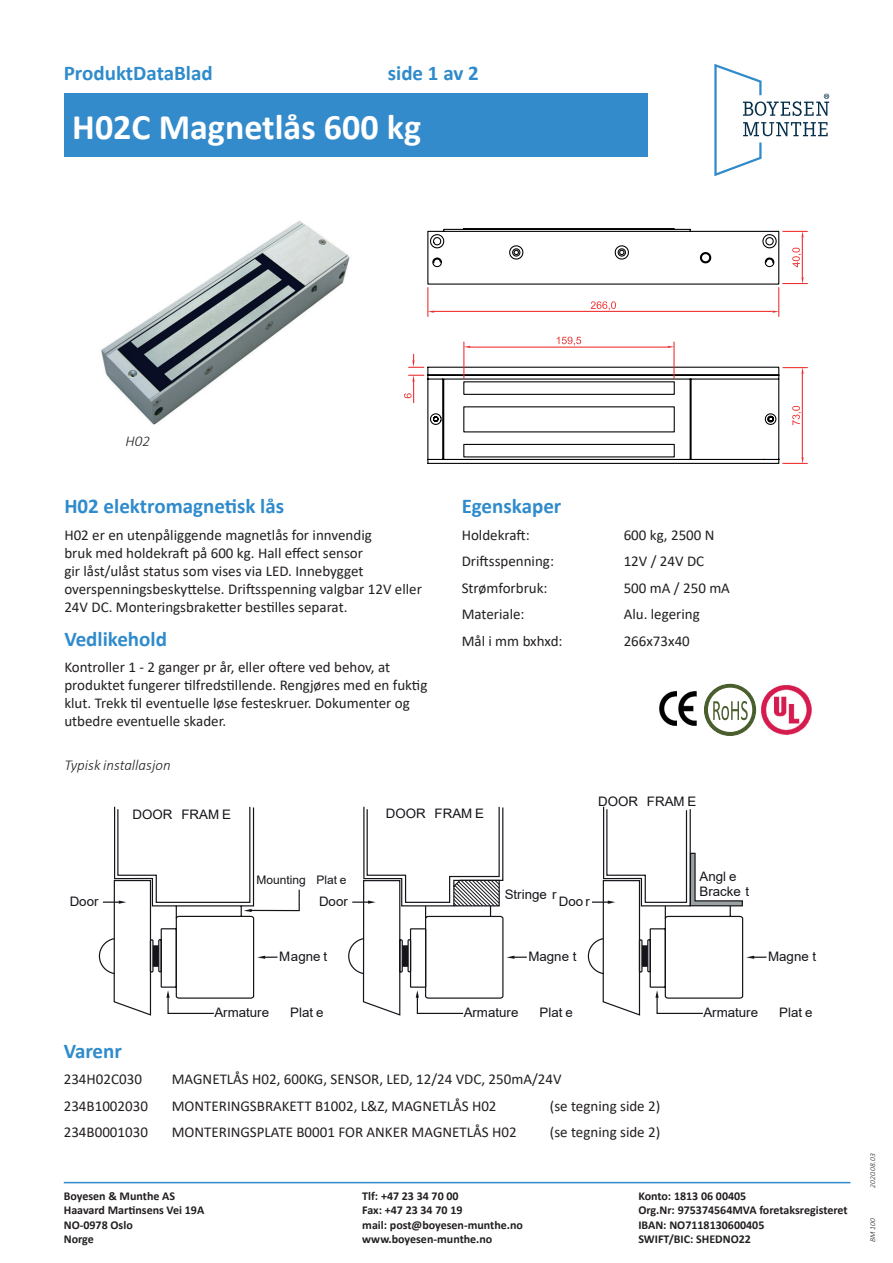
<style>
.page{position:relative;width:893px;height:1263px;background:#fff}
.page>*{position:absolute;margin:0;border:0;box-sizing:border-box;transform-origin:0 0}
.t1{font:700 36px "Calibri";color:#fff}
.t2{font:700 21px "Calibri";color:#2f8bcb}
.t3{font:15px/18px "Calibri";color:#231f20}
.t4{font:italic 300 15px "Calibri";color:#231f20}
.t5{font:13.05px/14.5px "Arial";color:#15141a}
.t6{font:700 12px "Calibri";color:#231f20}
.t7{font:11.7px "Arial";color:#15141a}
.t8{font:italic 300 7.5px "Calibri";color:#231f20}
</style>
<div class="page">
<hr style="left:64px;top:1182px;width:786px;height:1px;background:#2f8bcb">
<svg style="left:714px;top:64px;width:115px;height:112px"></svg>
<div style="left:64px;top:94px;width:583px;height:63px;background:#348bcb"></div>
<svg style="left:98px;top:806px;width:668px;height:210px"></svg>
<img style="left:101px;top:221px;width:249px;height:204px">
<svg style="left:427px;top:228px;width:353px;height:236px"></svg>
<hr style="left:802px;top:238px;width:1px;height:39px;background:#ee2d2d">
<svg style="left:783px;top:231px;width:24px;height:7px"></svg>
<svg style="left:792px;top:248px;width:9px;height:19px"></svg>
<hr style="left:434px;top:311px;width:338px;height:1px;background:#ee2d2d">
<svg style="left:427px;top:288px;width:7px;height:28px"></svg>
<svg style="left:772px;top:277px;width:35px;height:39px"></svg>
<svg style="left:591px;top:301px;width:25px;height:9px"></svg>
<hr style="left:802px;top:374px;width:1px;height:83px;background:#ee2d2d">
<svg style="left:783px;top:367px;width:24px;height:7px"></svg>
<svg style="left:783px;top:457px;width:24px;height:7px"></svg>
<svg style="left:792px;top:406px;width:9px;height:19px"></svg>
<svg style="left:409px;top:354px;width:15px;height:14px"></svg>
<svg style="left:404px;top:375px;width:20px;height:28px"></svg>
<hr style="left:470px;top:347px;width:197px;height:1px;background:#ee2d2d">
<hr style="left:673px;top:342px;width:2px;height:36px;background:#ee2d2d">
<hr style="left:463px;top:342px;width:1px;height:36px;background:#ee2d2d">
<svg style="left:464px;top:346px;width:6px;height:2px"></svg>
<svg style="left:668px;top:346px;width:6px;height:2px"></svg>
<svg style="left:557px;top:337px;width:24px;height:9px"></svg>
<div style="left:704px;top:684px;width:51px;height:51px;background:#495e2d;border-radius:50%"></div>
<div style="left:704px;top:684px;width:52px;height:52px;border:1px solid #495e2d;border-radius:50%"></div>
<div style="left:707px;top:687px;width:46px;height:45px;background:#fff;border-radius:50%"></div>
<div style="left:707px;top:686px;width:46px;height:47px;border:1px solid #495e2d;border-radius:50%"></div>
<svg style="left:713px;top:701px;width:35px;height:19px"></svg>
<img style="left:659px;top:691px;width:38px;height:35px">
<img style="left:761px;top:685px;width:51px;height:50px">
<h2 class="t2" style="left:64px;top:58px;width:150px">ProduktDataBlad</h2>
<h2 class="t2" style="left:388px;top:58px;width:92px">side 1 av 2</h2>
<h1 class="t1" style="left:72px;top:102px;width:350px">H02C Magnetlås 600 kg</h1>
<p class="t4" style="left:126px;top:432px;width:26px">H02</p>
<h2 class="t2" style="left:64px;top:491px;width:221px">H02 elektromagnetisk lås</h2>
<p class="t3" style="left:64px;top:525px;width:359px">H02 er en utenpåliggende magnetlås for innvendig<br>bruk med holdekraft på 600 kg. Hall effect sensor<br>gir låst/ulåst status som vises via LED. Innebygget overspenningsbeskyttelse. Driftsspenning valgbar 12V eller 24V DC. Monteringsbraketter bestilles separat.</p>
<h2 class="t2" style="left:64px;top:624px;width:104px">Vedlikehold</h2>
<p class="t3" style="left:64px;top:658px;width:365px">Kontroller 1 - 2 ganger pr år, eller oftere ved behov, at produktet fungerer tilfredstillende. Rengjøres med en fuktig klut. Trekk til eventuelle løse festeskruer. Dokumenter og utbedre eventuelle skader.</p>
<p class="t4" style="left:64px;top:756px;width:108px">Typisk installasjon</p>
<h2 class="t2" style="left:462px;top:491px;width:101px">Egenskaper</h2>
<p class="t3" style="left:462px;top:525px;width:70px">Holdekraft:</p>
<p class="t3" style="left:624px;top:525px;width:92px">600 kg, 2500 N</p>
<p class="t3" style="left:462px;top:552px;width:94px">Driftsspenning:</p>
<p class="t3" style="left:624px;top:552px;width:82px">12V / 24V DC</p>
<p class="t3" style="left:462px;top:578px;width:87px">Strømforbruk:</p>
<p class="t3" style="left:624px;top:578px;width:108px">500 mA / 250 mA</p>
<p class="t3" style="left:462px;top:605px;width:64px">Materiale:</p>
<p class="t3" style="left:624px;top:605px;width:78px">Alu. legering</p>
<p class="t3" style="left:462px;top:631px;width:102px">Mål i mm bxhxd:</p>
<p class="t3" style="left:624px;top:631px;width:68px">266x73x40</p>
<p class="t5" style="left:598px;top:794px;width:100px">DOOR FRAM E</p>
<p class="t5" style="left:70px;top:894px;width:30px">Door</p>
<p class="t5" style="left:133px;top:807px;width:100px">DOOR FRAM E</p>
<p class="t7" style="left:257px;top:871px;width:91px">Mounting Plat e</p>
<p class="t5" style="left:319px;top:894px;width:30px">Door</p>
<p class="t5" style="left:279px;top:949px;width:50px">Magne t</p>
<p class="t5" style="left:214px;top:1005px;width:56px">Armature</p>
<p class="t5" style="left:290px;top:1005px;width:35px">Plat e</p>
<p class="t5" style="left:386px;top:806px;width:100px">DOOR FRAM E</p>
<p class="t5" style="left:505px;top:887px;width:53px">Stringe r</p>
<p class="t5" style="left:559px;top:894px;width:33px">Doo r</p>
<p class="t5" style="left:528px;top:949px;width:50px">Magne t</p>
<p class="t5" style="left:464px;top:1005px;width:56px">Armature</p>
<p class="t5" style="left:539px;top:1005px;width:35px">Plat e</p>
<h2 class="t2" style="left:64px;top:1036px;width:60px">Varenr</h2>
<p class="t3" style="left:64px;top:1070px;width:80px">234H02C030</p>
<p class="t3" style="left:172px;top:1070px;width:391px">MAGNETLÅS H02, 600KG, SENSOR, LED, 12/24 VDC, 250mA/24V</p>
<p class="t3" style="left:64px;top:1096px;width:86px">234B1002030</p>
<p class="t3" style="left:172px;top:1096px;width:326px">MONTERINGSBRAKETT B1002, L&amp;Z, MAGNETLÅS H02</p>
<p class="t3" style="left:550px;top:1096px;width:112px">(se tegning side 2)</p>
<p class="t3" style="left:64px;top:1123px;width:86px">234B0001030</p>
<p class="t3" style="left:172px;top:1123px;width:346px">MONTERINGSPLATE B0001 FOR ANKER MAGNETLÅS H02</p>
<p class="t3" style="left:550px;top:1123px;width:112px">(se tegning side 2)</p>
<p class="t5" style="left:700px;top:869px;width:51px">Angl e<br>Bracke t</p>
<p class="t5" style="left:768px;top:949px;width:50px">Magne t</p>
<p class="t5" style="left:703px;top:1005px;width:56px">Armature</p>
<p class="t5" style="left:779px;top:1005px;width:35px">Plat e</p>
<p class="t6" style="left:64px;top:1187px;width:113px">Boyesen &amp; Munthe AS</p>
<p class="t6" style="left:362px;top:1187px;width:98px">Tlf: +47 23 34 70 00</p>
<p class="t6" style="left:638px;top:1187px;width:110px">Konto: 1813 06 00405</p>
<p class="t6" style="left:64px;top:1201px;width:142px">Haavard Martinsens Vei 19A</p>
<p class="t6" style="left:362px;top:1201px;width:102px">Fax: +47 23 34 70 19</p>
<p class="t6" style="left:638px;top:1201px;width:211px">Org.Nr: 975374564MVA foretaksregisteret</p>
<p class="t6" style="left:64px;top:1216px;width:71px">NO-0978 Oslo</p>
<p class="t6" style="left:362px;top:1216px;width:162px">mail: post@boyesen-munthe.no</p>
<p class="t6" style="left:638px;top:1216px;width:128px">IBAN: NO7118130600405</p>
<p class="t6" style="left:64px;top:1230px;width:32px">Norge</p>
<p class="t6" style="left:362px;top:1230px;width:132px">www.boyesen-munthe.no</p>
<p class="t6" style="left:638px;top:1230px;width:114px">SWIFT/BIC: SHEDNO22</p>
<p class="t8" style="left:868px;top:1188px;width:36px;rotate:-90deg">2020.08.03</p>
<p class="t8" style="left:868px;top:1242px;width:25px;rotate:-90deg">BM 100</p>
</div>
